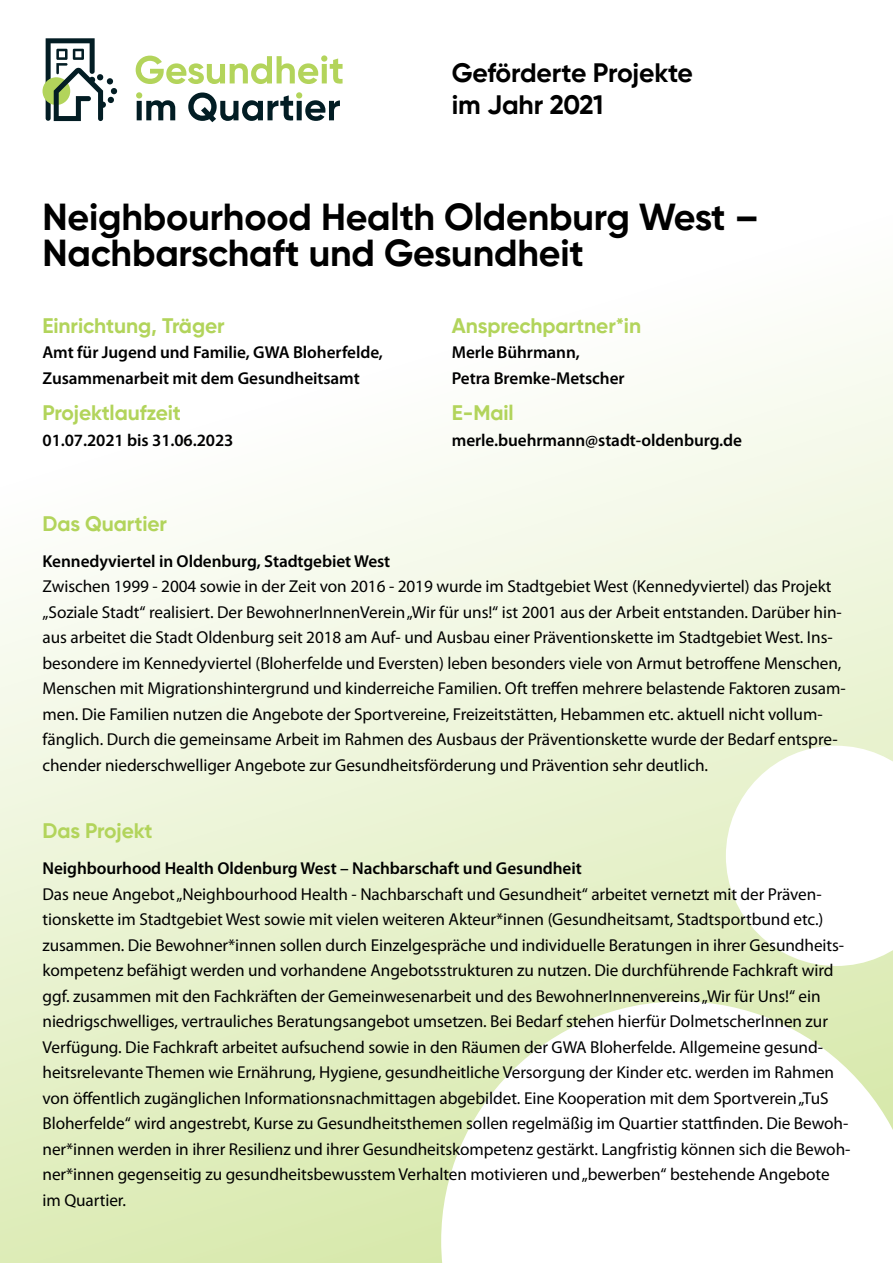
<style>
.page{position:relative;width:893px;height:1263px;background:#fff}
.page>*{position:absolute;margin:0;border:0;box-sizing:border-box;transform-origin:0 0}
.t1{font:700 37.5px/36px "Gilroy";letter-spacing:-.005em;color:#000}
.t2{font:700 26.62px/31.9px "Gilroy";letter-spacing:-.015em;color:#000}
.t3{font:700 21px "Gilroy";letter-spacing:-.005em;color:#b2d45b}
.t4{font:17.25px/25.5px "Myriad Pro";letter-spacing:-.005em;color:#000}
.t5{font:600 17.25px/25.5px "Myriad Pro";letter-spacing:-.005em;color:#000}
</style>
<div class="page">
<div style="left:0;top:161px;width:893px;height:1102px;background:linear-gradient(to bottom,#fff,#dbebb3)"></div>
<svg style="left:441px;top:1001px;width:452px;height:262px"></svg>
<svg style="left:726px;top:746px;width:167px;height:220px"></svg>
<div style="left:43px;top:77px;width:27px;height:28px;background:#b2d45b;border-radius:50%"></div>
<svg style="left:46px;top:38px;width:71px;height:83px"></svg>
<svg style="left:136px;top:55px;width:207px;height:29px"></svg>
<svg style="left:136px;top:92px;width:204px;height:30px"></svg>
<h2 class="t2" style="left:452px;top:57px;width:243px">Geförderte Projekte im Jahr 2021</h2>
<h1 class="t1" style="left:43px;top:198px;width:718px">Neighbourhood Health Oldenburg West –<br>Nachbarschaft und Gesundheit</h1>
<p class="t3" style="left:43px;top:312px;width:184px">Einrichtung, Träger</p>
<p class="t5" style="left:43px;top:339px;width:342px">Amt für Jugend und Familie, GWA Bloherfelde,<br>Zusammenarbeit mit dem Gesundheitsamt</p>
<p class="t3" style="left:43px;top:400px;width:140px">Projektlaufzeit</p>
<p class="t5" style="left:43px;top:427px;width:192px">01.07.2021 bis 31.06.2023</p>
<p class="t3" style="left:452px;top:312px;width:191px">Ansprechpartner*in</p>
<p class="t5" style="left:452px;top:339px;width:174px">Merle Bührmann,<br>Petra Bremke-Metscher</p>
<p class="t3" style="left:452px;top:400px;width:63px">E-Mail</p>
<p class="t5" style="left:452px;top:427px;width:292px">merle.buehrmann@stadt-oldenburg.de</p>
<p class="t3" style="left:43px;top:510px;width:126px">Das Quartier</p>
<p class="t5" style="left:43px;top:548px;width:349px">Kennedyviertel in Oldenburg, Stadtgebiet West</p>
<p class="t4" style="left:43px;top:574px;width:805px">Zwischen 1999 - 2004 sowie in der Zeit von 2016 - 2019 wurde im Stadtgebiet West (Kennedyviertel) das Projekt „Soziale Stadt“ realisiert. Der BewohnerInnenVerein „Wir für uns!“ ist 2001 aus der Arbeit entstanden. Darüber hin&shy;aus arbeitet die Stadt Oldenburg seit 2018 am Auf- und Ausbau einer Präventionskette im Stadtgebiet West. Ins&shy;besondere im Kennedyviertel (Bloherfelde und Eversten) leben besonders viele von Armut betroffene Menschen, Menschen mit Migrationshintergrund und kinderreiche Familien. Oft treffen mehrere belastende Faktoren zusam&shy;men. Die Familien nutzen die Angebote der Sportvereine, Freizeitstätten, Hebammen etc. aktuell nicht vollum&shy;fänglich. Durch die gemeinsame Arbeit im Rahmen des Ausbaus der Präventionskette wurde der Bedarf entspre&shy;chender niederschwelliger Angebote zur Gesundheitsförderung und Prävention sehr deutlich.</p>
<p class="t3" style="left:43px;top:817px;width:112px">Das Projekt</p>
<p class="t5" style="left:43px;top:855px;width:541px">Neighbourhood Health Oldenburg West – Nachbarschaft und Gesundheit</p>
<p class="t4" style="left:43px;top:881px;width:809px">Das neue Angebot „Neighbourhood Health - Nachbarschaft und Gesundheit“ arbeitet vernetzt mit der Präven&shy;tionskette im Stadtgebiet West sowie mit vielen weiteren Akteur*innen (Gesundheitsamt, Stadtsportbund etc.) zusammen. Die Bewohner*innen sollen durch Einzelgespräche und individuelle Beratungen in ihrer Gesundheits&shy;kompetenz befähigt werden und vorhandene Angebotsstrukturen zu nutzen. Die durchführende Fachkraft wird ggf. zusammen mit den Fachkräften der Gemeinwesenarbeit und des BewohnerInnenvereins „Wir für Uns!“ ein niedrigschwelliges, vertrauliches Beratungsangebot umsetzen. Bei Bedarf stehen hierfür DolmetscherInnen zur Verfügung. Die Fachkraft arbeitet aufsuchend sowie in den Räumen der GWA Bloherfelde. Allgemeine gesund&shy;heitsrelevante Themen wie Ernährung, Hygiene, gesundheitliche Versorgung der Kinder etc. werden im Rahmen von öffentlich zugänglichen Informationsnachmittagen abgebildet. Eine Kooperation mit dem Sportverein „TuS Bloherfelde“ wird angestrebt, Kurse zu Gesundheitsthemen sollen regelmäßig im Quartier stattfinden. Die Bewoh&shy;ner*innen werden in ihrer Resilienz und ihrer Gesundheitskompetenz gestärkt. Langfristig können sich die Bewoh&shy;ner*innen gegenseitig zu gesundheitsbewusstem Verhalten motivieren und „bewerben“ bestehende Angebote im Quartier.</p>
</div>
